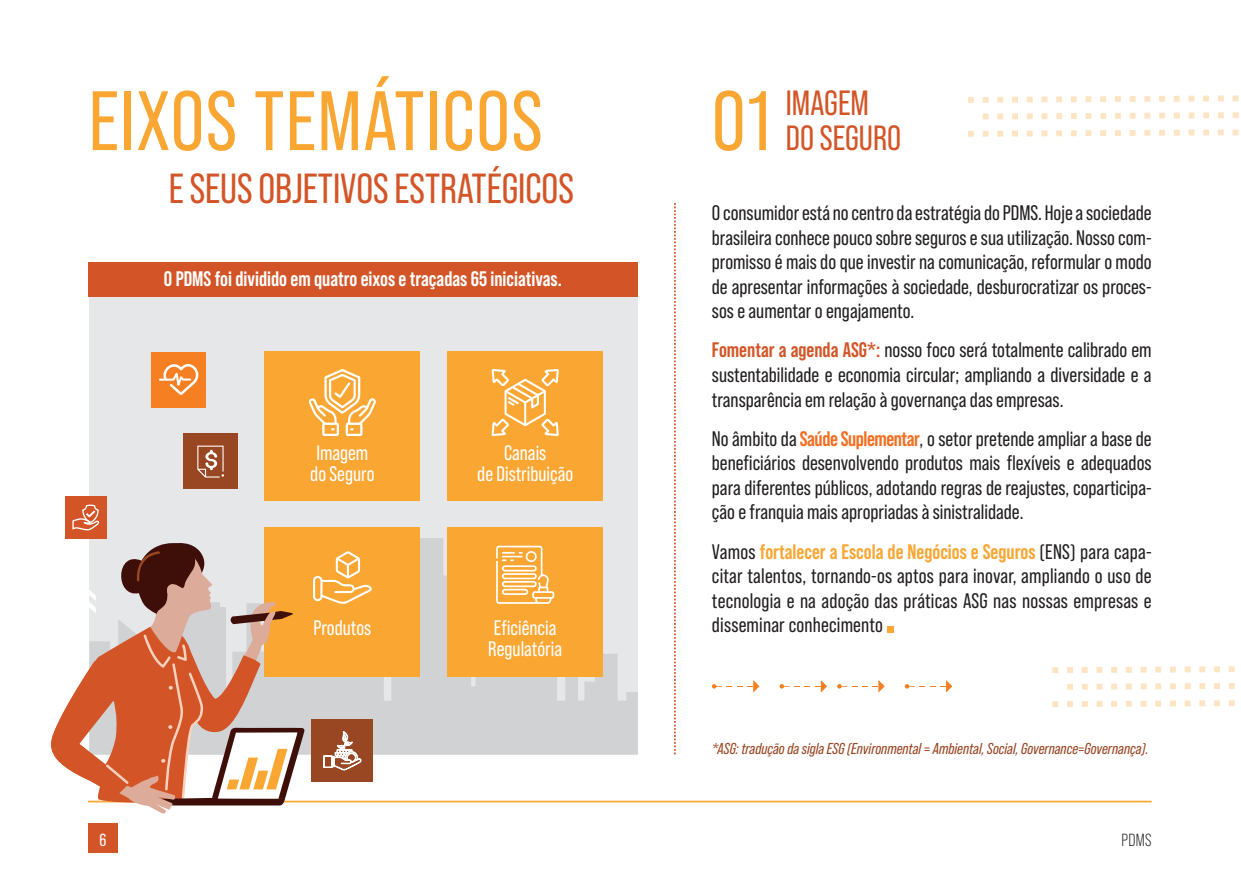
<style>
.page{position:relative;width:1241px;height:893px;background:#fff}
.page>*{position:absolute;margin:0;border:0;box-sizing:border-box;transform-origin:0 0}
.t1{font:84px "Bebas Neue Pro";letter-spacing:.02em;color:#faa633}
.t2{font:42px "Bebas Neue Pro";color:#d35527}
.t3{font:35px/35px "Bebas Neue Pro";color:#d35527}
.t4{font:21px/24.5px "Bebas Neue Pro";color:#231f20;text-align:justify}
.t5{font:21px/21px "Bebas Neue Pro";color:#fff}
.t6{font:700 21px "Bebas Neue Pro";color:#fff}
.t7{font:17.5px "Bebas Neue Pro";color:#231f20}
.t8{font:17.5px "Bebas Neue Pro";color:#fff}
.t9{font:italic 15.75px "Bebas Neue Pro";color:#994623}
.s1{font-weight:700;color:#d35527}
.s2{font-weight:700;color:#f36e21}
.s3{font-weight:700;color:#faa633}
</style>
<div class="page">
<div style="left:88px;top:823px;width:30px;height:30px;background:#d35527"></div>
<hr style="left:88px;top:801px;width:1063px;height:1px;background:#faa633">
<svg style="left:1052px;top:667px;width:6px;height:6px"></svg>
<svg style="left:1067px;top:667px;width:5px;height:6px"></svg>
<svg style="left:1081px;top:667px;width:6px;height:6px"></svg>
<svg style="left:1096px;top:667px;width:6px;height:6px"></svg>
<svg style="left:1111px;top:667px;width:5px;height:6px"></svg>
<svg style="left:1126px;top:667px;width:5px;height:6px"></svg>
<svg style="left:1140px;top:667px;width:6px;height:6px"></svg>
<svg style="left:1155px;top:667px;width:5px;height:5px"></svg>
<svg style="left:1170px;top:667px;width:5px;height:5px"></svg>
<svg style="left:1184px;top:666px;width:6px;height:6px"></svg>
<svg style="left:1199px;top:666px;width:5px;height:6px"></svg>
<svg style="left:1214px;top:666px;width:5px;height:6px"></svg>
<svg style="left:1228px;top:666px;width:6px;height:6px"></svg>
<svg style="left:1052px;top:701px;width:6px;height:6px"></svg>
<svg style="left:1067px;top:701px;width:5px;height:6px"></svg>
<svg style="left:1081px;top:701px;width:6px;height:6px"></svg>
<svg style="left:1096px;top:701px;width:6px;height:6px"></svg>
<svg style="left:1111px;top:701px;width:5px;height:6px"></svg>
<svg style="left:1126px;top:701px;width:5px;height:6px"></svg>
<svg style="left:1140px;top:701px;width:6px;height:6px"></svg>
<svg style="left:1155px;top:701px;width:5px;height:5px"></svg>
<svg style="left:1170px;top:700px;width:5px;height:6px"></svg>
<svg style="left:1184px;top:700px;width:6px;height:6px"></svg>
<svg style="left:1199px;top:700px;width:5px;height:6px"></svg>
<svg style="left:1214px;top:700px;width:5px;height:6px"></svg>
<svg style="left:1228px;top:700px;width:6px;height:6px"></svg>
<svg style="left:1067px;top:684px;width:5px;height:6px"></svg>
<svg style="left:1081px;top:684px;width:6px;height:6px"></svg>
<svg style="left:1096px;top:684px;width:6px;height:6px"></svg>
<svg style="left:1111px;top:684px;width:5px;height:5px"></svg>
<svg style="left:1126px;top:683px;width:5px;height:6px"></svg>
<svg style="left:1140px;top:683px;width:6px;height:6px"></svg>
<svg style="left:1155px;top:683px;width:5px;height:6px"></svg>
<svg style="left:1170px;top:683px;width:5px;height:6px"></svg>
<svg style="left:1184px;top:683px;width:6px;height:6px"></svg>
<svg style="left:1199px;top:683px;width:6px;height:6px"></svg>
<svg style="left:1214px;top:683px;width:5px;height:6px"></svg>
<svg style="left:1229px;top:683px;width:5px;height:6px"></svg>
<svg style="left:968px;top:97px;width:5px;height:6px"></svg>
<svg style="left:982px;top:97px;width:6px;height:6px"></svg>
<svg style="left:997px;top:97px;width:6px;height:6px"></svg>
<svg style="left:1012px;top:97px;width:5px;height:6px"></svg>
<svg style="left:1026px;top:97px;width:6px;height:5px"></svg>
<svg style="left:1041px;top:97px;width:6px;height:5px"></svg>
<svg style="left:1056px;top:96px;width:5px;height:6px"></svg>
<svg style="left:1071px;top:96px;width:5px;height:6px"></svg>
<svg style="left:1085px;top:96px;width:6px;height:6px"></svg>
<svg style="left:1100px;top:96px;width:5px;height:6px"></svg>
<svg style="left:1115px;top:96px;width:5px;height:6px"></svg>
<svg style="left:1129px;top:96px;width:6px;height:6px"></svg>
<svg style="left:1144px;top:96px;width:6px;height:6px"></svg>
<svg style="left:1159px;top:96px;width:5px;height:6px"></svg>
<svg style="left:1173px;top:96px;width:6px;height:6px"></svg>
<svg style="left:1188px;top:96px;width:6px;height:6px"></svg>
<svg style="left:1203px;top:96px;width:5px;height:6px"></svg>
<svg style="left:1218px;top:96px;width:5px;height:5px"></svg>
<svg style="left:1232px;top:95px;width:6px;height:6px"></svg>
<svg style="left:968px;top:131px;width:5px;height:6px"></svg>
<svg style="left:982px;top:131px;width:6px;height:6px"></svg>
<svg style="left:997px;top:131px;width:6px;height:6px"></svg>
<svg style="left:1012px;top:131px;width:5px;height:6px"></svg>
<svg style="left:1026px;top:131px;width:6px;height:5px"></svg>
<svg style="left:1041px;top:130px;width:6px;height:6px"></svg>
<svg style="left:1056px;top:130px;width:5px;height:6px"></svg>
<svg style="left:1071px;top:130px;width:5px;height:6px"></svg>
<svg style="left:1085px;top:130px;width:6px;height:6px"></svg>
<svg style="left:1100px;top:130px;width:5px;height:6px"></svg>
<svg style="left:1115px;top:130px;width:5px;height:6px"></svg>
<svg style="left:1129px;top:130px;width:6px;height:6px"></svg>
<svg style="left:1144px;top:130px;width:6px;height:6px"></svg>
<svg style="left:1159px;top:130px;width:5px;height:6px"></svg>
<svg style="left:1173px;top:130px;width:6px;height:6px"></svg>
<svg style="left:1188px;top:130px;width:6px;height:6px"></svg>
<svg style="left:1203px;top:130px;width:5px;height:6px"></svg>
<svg style="left:1218px;top:130px;width:5px;height:5px"></svg>
<svg style="left:1232px;top:129px;width:6px;height:6px"></svg>
<svg style="left:982px;top:114px;width:6px;height:5px"></svg>
<svg style="left:997px;top:113px;width:6px;height:6px"></svg>
<svg style="left:1012px;top:113px;width:5px;height:6px"></svg>
<svg style="left:1027px;top:113px;width:5px;height:6px"></svg>
<svg style="left:1041px;top:113px;width:6px;height:6px"></svg>
<svg style="left:1056px;top:113px;width:5px;height:6px"></svg>
<svg style="left:1071px;top:113px;width:5px;height:6px"></svg>
<svg style="left:1085px;top:113px;width:6px;height:6px"></svg>
<svg style="left:1100px;top:113px;width:6px;height:6px"></svg>
<svg style="left:1115px;top:113px;width:5px;height:6px"></svg>
<svg style="left:1129px;top:113px;width:6px;height:6px"></svg>
<svg style="left:1144px;top:113px;width:6px;height:6px"></svg>
<svg style="left:1159px;top:113px;width:5px;height:6px"></svg>
<svg style="left:1174px;top:113px;width:5px;height:5px"></svg>
<svg style="left:1188px;top:112px;width:6px;height:6px"></svg>
<svg style="left:1203px;top:112px;width:5px;height:6px"></svg>
<svg style="left:1218px;top:112px;width:5px;height:6px"></svg>
<svg style="left:1232px;top:112px;width:6px;height:6px"></svg>
<div style="left:89px;top:265px;width:548px;height:489px;background:#e6e7e9"></div>
<svg style="left:305px;top:538px;width:332px;height:216px;fill:#d1d2d4"></svg>
<div style="left:88px;top:263px;width:549px;height:34px;background:#d35527"></div>
<div style="left:886px;top:626px;width:7px;height:6px;background:#faa633"></div>
<div style="left:447px;top:352px;width:156px;height:149px;background:#faa633"></div>
<div style="left:264px;top:352px;width:156px;height:149px;background:#faa633"></div>
<div style="left:447px;top:527px;width:156px;height:149px;background:#faa633"></div>
<div style="left:264px;top:527px;width:156px;height:149px;background:#faa633"></div>
<svg style="left:674px;top:203px;width:1px;height:551px"></svg>
<div style="left:151px;top:352px;width:55px;height:55px;background:#f57f21"></div>
<svg style="left:159px;top:364px;width:40px;height:31px"></svg>
<div style="left:183px;top:434px;width:54px;height:55px;background:#994623"></div>
<svg style="left:197px;top:446px;width:27px;height:32px"></svg>
<svg style="left:51px;top:543px;width:254px;height:271px"></svg>
<div style="left:311px;top:719px;width:62px;height:63px;background:#994623"></div>
<div style="left:65px;top:496px;width:42px;height:43px;background:#d35527"></div>
<svg style="left:72px;top:504px;width:28px;height:27px"></svg>
<svg style="left:496px;top:546px;width:58px;height:58px"></svg>
<svg style="left:491px;top:369px;width:67px;height:67px"></svg>
<svg style="left:313px;top:551px;width:58px;height:53px"></svg>
<svg style="left:711px;top:680px;width:48px;height:13px"></svg>
<svg style="left:837px;top:680px;width:47px;height:13px"></svg>
<svg style="left:779px;top:680px;width:48px;height:13px"></svg>
<svg style="left:904px;top:680px;width:48px;height:13px"></svg>
<svg style="left:308px;top:369px;width:68px;height:67px"></svg>
<svg style="left:323px;top:712px;width:38px;height:59px"></svg>
<h1 class="t1" style="left:89px;top:74px;width:455px">EIXOS TEMÁTICOS</h1>
<h2 class="t2" style="left:169px;top:165px;width:406px">E SEUS OBJETIVOS ESTRATÉGICOS</h2>
<p class="t6" style="left:164px;top:267px;width:399px">O PDMS foi dividido em quatro eixos e traçadas 65 iniciativas.</p>
<p class="t5" style="left:310px;top:442px;width:66px">Imagem do Seguro</p>
<p class="t5" style="left:313px;top:617px;width:59px">Produtos</p>
<p class="t5" style="left:477px;top:442px;width:97px;text-align:center">Canais<br>de Distribuição</p>
<p class="t5" style="left:488px;top:617px;width:75px">Eficiência<br>Regulatória</p>
<h1 class="t1" style="left:711px;top:74px;width:60px">01</h1>
<h3 class="t3" style="left:785px;top:85px;width:117px">IMAGEM<br>DO SEGURO</h3>
<p class="t4" style="left:711px;top:200px;width:441px">O consumidor está no centro da estratégia do PDMS. Hoje a sociedade brasileira conhece pouco sobre seguros e sua utilização. Nosso com&shy;promisso é mais do que investir na comunicação, reformular o modo de apresentar informações à sociedade, desburocratizar os proces&shy;sos e aumentar o engajamento.</p>
<p class="t4" style="left:711px;top:338px;width:441px"><span class="s1">Fomentar a agenda ASG*:</span> nosso foco será totalmente calibrado em sustentabilidade e economia circular; ampliando a diversidade e a transparência em relação à governança das empresas.</p>
<p class="t4" style="left:711px;top:426px;width:441px">No âmbito da <span class="s2">Saúde Suplementar</span>, o setor pretende ampliar a base de beneficiários desenvolvendo produtos mais flexíveis e adequados para diferentes públicos, adotando regras de reajustes, coparticipa&shy;ção e franquia mais apropriadas à sinistralidade.</p>
<p class="t4" style="left:711px;top:539px;width:441px">Vamos <span class="s3">fortalecer a Escola de Negócios e Seguros</span> (ENS) para capa&shy;citar talentos, tornando-os aptos para inovar, ampliando o uso de tecnologia e na adoção das práticas ASG nas nossas empresas e disseminar conhecimento</p>
<p class="t9" style="left:711px;top:740px;width:438px">*ASG: tradução da sigla ESG (Environmental = Ambiental, Social, Governance=Governança).</p>
<p class="t8" style="left:100px;top:829px;width:8px">6</p>
<p class="t7" style="left:1121px;top:830px;width:32px">PDMS</p>
</div>
